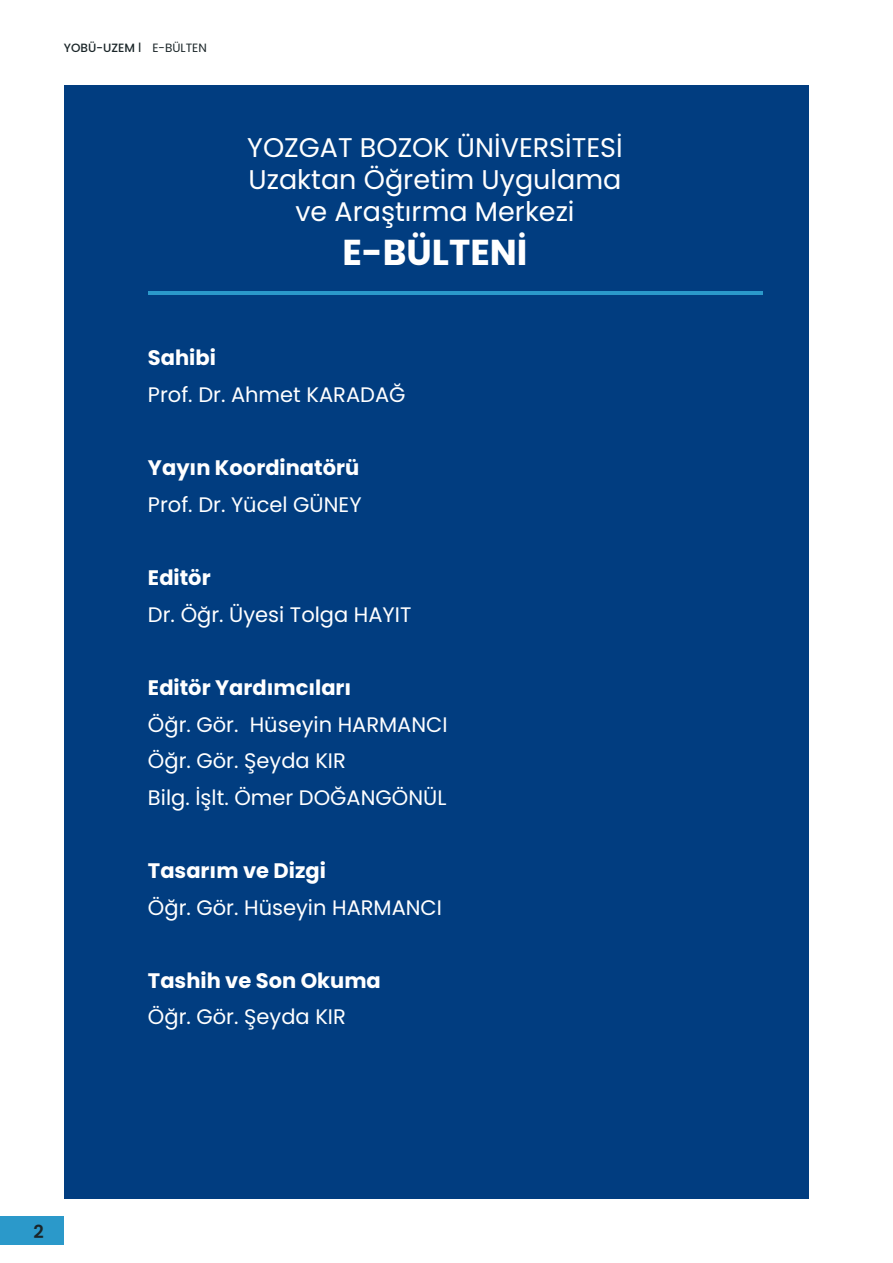
<style>
.page{position:relative;width:893px;height:1263px;background:#fff}
.page>*{position:absolute;margin:0;border:0;box-sizing:border-box;transform-origin:0 0}
.t1{font:700 36px "Poppins";color:#fff}
.t2{font:27px/32.4px "Poppins";color:#fff;text-align:center}
.t3{font:21px/36.6px "Poppins";color:#fff}
.t4{font:700 21px "Poppins";color:#fff}
.t5{font:600 18px "Poppins";color:#1b2528}
.t6{font:500 12px "Poppins";color:#1b2629}
.s1{font-weight:400;font-size:13.5px}
.s2{font-weight:400}
</style>
<div class="page">
<div style="left:0;top:1216px;width:64px;height:29px;background:#2b99ca"></div>
<div style="left:64px;top:86px;width:744px;height:1113px;background:#013d80"></div>
<hr style="left:148px;top:291px;width:614px;height:4px;background:#2b99ca">
<p class="t6" style="left:64px;top:41px;width:145px">YOBÜ-UZEM <span class="s1">I</span> <span class="s2">E-BÜLTEN</span></p>
<p class="t2" style="left:247px;top:131px;width:377px">YOZGAT BOZOK ÜNİVERSİTESİ<br>Uzaktan Öğretim Uygulama ve Araştırma Merkezi</p>
<h1 class="t1" style="left:342px;top:231px;width:187px">E-BÜLTENİ</h1>
<p class="t4" style="left:148px;top:346px;width:69px">Sahibi</p>
<p class="t3" style="left:148px;top:376px;width:259px">Prof. Dr. Ahmet KARADAĞ</p>
<p class="t4" style="left:148px;top:456px;width:213px">Yayın Koordinatörü</p>
<p class="t3" style="left:148px;top:486px;width:215px">Prof. Dr. Yücel GÜNEY</p>
<p class="t4" style="left:148px;top:565px;width:64px">Editör</p>
<p class="t3" style="left:148px;top:596px;width:265px">Dr. Öğr. Üyesi Tolga HAYIT</p>
<p class="t4" style="left:148px;top:675px;width:205px">Editör Yardımcıları</p>
<p class="t3" style="left:148px;top:706px;width:301px">Öğr. Gör. Hüseyin HARMANCI<br>Öğr. Gör. Şeyda KIR<br>Bilg. İşlt. Ömer DOĞANGÖNÜL</p>
<p class="t4" style="left:148px;top:858px;width:179px">Tasarım ve Dizgi</p>
<p class="t3" style="left:148px;top:889px;width:296px">Öğr. Gör. Hüseyin HARMANCI</p>
<p class="t4" style="left:148px;top:968px;width:234px">Tashih ve Son Okuma</p>
<p class="t3" style="left:148px;top:999px;width:199px">Öğr. Gör. Şeyda KIR</p>
<p class="t5" style="left:34px;top:1221px;width:12px">2</p>
</div>
